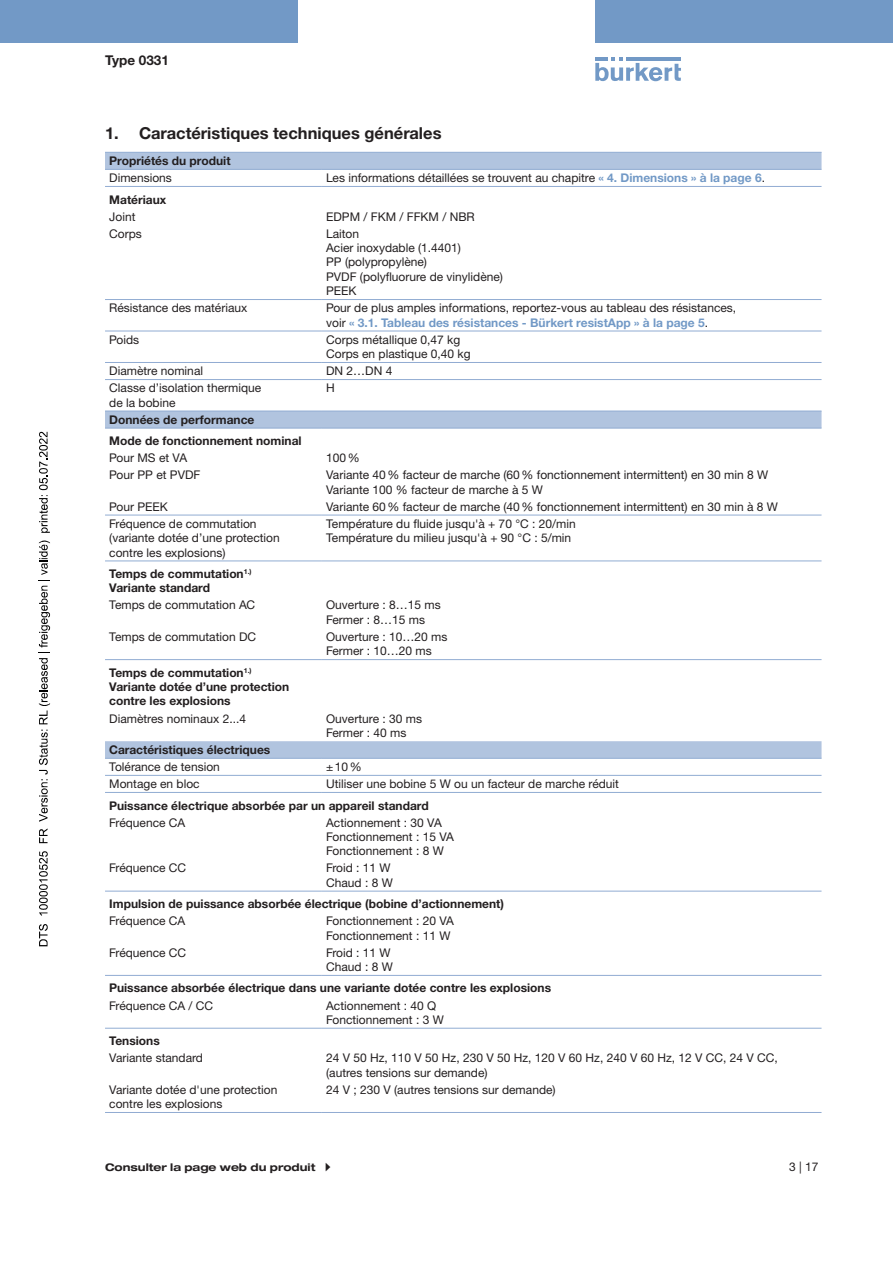
<style>
.page{position:relative;width:893px;height:1263px;background:#fff}
.page>*{position:absolute;margin:0;border:0;box-sizing:border-box;transform-origin:0 0}
.t1{font:700 16.5px "Helvetica Neue LTW1 G";color:#231f20}
.t2{font:700 13.5px "Helvetica Neue LTW1 G";color:#231f20}
.Bodytext___8pt{font:12px/14.4px "Helvetica Neue LTW1 G";color:#231f20}
.Bodytext___8pt___bol{font:700 12px/14.4px "Helvetica Neue LTW1 G";color:#231f20}
.t3{font:700 expanded 10.5px "Helvetica Neue LTW1 G";color:#231f20}
.s1{font-weight:700;color:#7299c6}
</style>
<div class="page">
<svg style="left:595px;top:57px;width:86px;height:24px"></svg>
<hr style="left:626px;top:57px;width:55px;height:4px;background:#7299c6">
<div style="left:0;top:0;width:298px;height:42px;background:#7299c6"></div>
<div style="left:595px;top:0;width:298px;height:42px;background:#7299c6"></div>
<svg style="left:105px;top:153px;width:716px;height:605px"></svg>
<hr style="left:105px;top:169px;width:217px;height:1px;background:#91acd2">
<hr style="left:105px;top:362px;width:217px;height:1px;background:#91acd2">
<hr style="left:105px;top:379px;width:217px;height:1px;background:#91acd2">
<hr style="left:322px;top:362px;width:499px;height:1px;background:#91acd2">
<hr style="left:322px;top:379px;width:499px;height:1px;background:#91acd2">
<hr style="left:105px;top:758px;width:217px;height:1px;background:#91acd2">
<hr style="left:322px;top:758px;width:499px;height:1px;background:#91acd2">
<hr style="left:322px;top:169px;width:499px;height:1px;background:#91acd2">
<hr style="left:105px;top:152px;width:217px;height:1px;background:#91acd2">
<hr style="left:322px;top:152px;width:499px;height:1px;background:#91acd2">
<hr style="left:105px;top:428px;width:217px;height:1px;background:#91acd2">
<hr style="left:322px;top:428px;width:499px;height:1px;background:#91acd2">
<hr style="left:105px;top:186px;width:217px;height:1px;background:#91acd2">
<hr style="left:322px;top:186px;width:499px;height:1px;background:#91acd2">
<hr style="left:105px;top:331px;width:217px;height:1px;background:#91acd2">
<hr style="left:322px;top:331px;width:499px;height:1px;background:#91acd2">
<hr style="left:105px;top:891px;width:217px;height:1px;background:#91acd2">
<hr style="left:322px;top:891px;width:499px;height:1px;background:#91acd2">
<hr style="left:105px;top:975px;width:217px;height:1px;background:#91acd2">
<hr style="left:322px;top:975px;width:499px;height:1px;background:#91acd2">
<hr style="left:105px;top:299px;width:217px;height:1px;background:#91acd2">
<hr style="left:322px;top:299px;width:499px;height:1px;background:#91acd2">
<hr style="left:105px;top:411px;width:217px;height:1px;background:#91acd2">
<hr style="left:322px;top:411px;width:499px;height:1px;background:#91acd2">
<hr style="left:105px;top:775px;width:217px;height:1px;background:#91acd2">
<hr style="left:322px;top:775px;width:499px;height:1px;background:#91acd2">
<hr style="left:105px;top:792px;width:217px;height:1px;background:#91acd2">
<hr style="left:322px;top:792px;width:499px;height:1px;background:#91acd2">
<hr style="left:105px;top:515px;width:217px;height:1px;background:#91acd2">
<hr style="left:322px;top:515px;width:499px;height:1px;background:#91acd2">
<hr style="left:105px;top:561px;width:217px;height:1px;background:#91acd2">
<hr style="left:322px;top:561px;width:499px;height:1px;background:#91acd2">
<hr style="left:105px;top:1112px;width:217px;height:1px;background:#91acd2">
<hr style="left:322px;top:1112px;width:499px;height:1px;background:#91acd2">
<hr style="left:105px;top:1028px;width:217px;height:1px;background:#91acd2">
<hr style="left:322px;top:1028px;width:499px;height:1px;background:#91acd2">
<hr style="left:105px;top:659px;width:217px;height:1px;background:#91acd2">
<hr style="left:322px;top:659px;width:499px;height:1px;background:#91acd2">
<svg style="left:39px;top:924px;width:9px;height:22px"></svg>
<svg style="left:39px;top:851px;width:9px;height:64px"></svg>
<svg style="left:39px;top:828px;width:9px;height:15px"></svg>
<svg style="left:39px;top:540px;width:11px;height:282px"></svg>
<svg style="left:39px;top:432px;width:11px;height:101px"></svg>
<p class="t2" style="left:105px;top:52px;width:65px">Type 0331</p>
<p class="t1" style="left:105px;top:123px;width:338px">1. Caractéristiques techniques générales</p>
<p class="Bodytext___8pt___bol" style="left:109px;top:154px;width:123px">Propriétés du produit</p>
<p class="Bodytext___8pt" style="left:109px;top:171px;width:64px">Dimensions</p>
<p class="Bodytext___8pt" style="left:326px;top:171px;width:440px">Les informations détaillées se trouvent au chapitre <span class="s1">« 4. Dimensions » à la page 6</span>.</p>
<p class="Bodytext___8pt___bol" style="left:109px;top:192px;width:59px">Matériaux</p>
<p class="Bodytext___8pt" style="left:109px;top:209px;width:28px">Joint</p>
<p class="Bodytext___8pt" style="left:326px;top:209px;width:150px">EDPM / FKM / FFKM / NBR</p>
<p class="Bodytext___8pt" style="left:109px;top:226px;width:34px">Corps</p>
<p class="Bodytext___8pt" style="left:326px;top:226px;width:34px">Laiton</p>
<p class="Bodytext___8pt" style="left:326px;top:240px;width:136px">Acier inoxydable (1.4401)</p>
<p class="Bodytext___8pt" style="left:326px;top:255px;width:102px">PP (polypropylène)</p>
<p class="Bodytext___8pt" style="left:326px;top:269px;width:178px">PVDF (polyfluorure de vinylidène)</p>
<p class="Bodytext___8pt" style="left:326px;top:284px;width:32px">PEEK</p>
<p class="Bodytext___8pt" style="left:109px;top:301px;width:140px">Résistance des matériaux</p>
<p class="Bodytext___8pt" style="left:326px;top:301px;width:412px">Pour de plus amples informations, reportez-vous au tableau des résistances, voir <span class="s1">« 3.1. Tableau des résistances - Bürkert resistApp » à la page 5</span>.</p>
<p class="Bodytext___8pt" style="left:109px;top:332px;width:31px">Poids</p>
<p class="Bodytext___8pt" style="left:326px;top:332px;width:136px">Corps métallique 0,47 kg</p>
<p class="Bodytext___8pt" style="left:326px;top:347px;width:146px">Corps en plastique 0,40 kg</p>
<p class="Bodytext___8pt" style="left:109px;top:364px;width:95px">Diamètre nominal</p>
<p class="Bodytext___8pt" style="left:326px;top:364px;width:68px">DN 2…DN 4</p>
<p class="Bodytext___8pt" style="left:109px;top:381px;width:154px">Classe d’isolation thermique de la bobine</p>
<p class="Bodytext___8pt" style="left:326px;top:381px;width:10px">H</p>
<p class="Bodytext___8pt___bol" style="left:109px;top:412px;width:147px">Données de performance</p>
<p class="Bodytext___8pt___bol" style="left:109px;top:434px;width:194px">Mode de fonctionnement nominal</p>
<p class="Bodytext___8pt" style="left:109px;top:451px;width:79px">Pour MS et VA</p>
<p class="Bodytext___8pt" style="left:326px;top:451px;width:35px">100%</p>
<p class="Bodytext___8pt" style="left:109px;top:468px;width:93px">Pour PP et PVDF</p>
<p class="Bodytext___8pt" style="left:326px;top:468px;width:444px">Variante 40% facteur de marche (60% fonctionnement intermittent) en 30 min 8 W</p>
<p class="Bodytext___8pt" style="left:326px;top:482px;width:218px">Variante 100 % facteur de marche à 5 W</p>
<p class="Bodytext___8pt" style="left:109px;top:499px;width:60px">Pour PEEK</p>
<p class="Bodytext___8pt" style="left:326px;top:499px;width:453px">Variante 60% facteur de marche (40% fonctionnement intermittent) en 30 min à 8 W</p>
<p class="Bodytext___8pt" style="left:109px;top:516px;width:172px">Fréquence de commutation (variante dotée d’une protection contre les explosions)</p>
<p class="Bodytext___8pt" style="left:326px;top:516px;width:251px">Température du fluide jusqu'à + 70 °C : 20/min<br>Température du milieu jusqu'à + 90 °C : 5/min</p>
<p class="Bodytext___8pt___bol" style="left:109px;top:566px;width:144px">Temps de commutation<sup>1.)<br></sup>Variante standard</p>
<p class="Bodytext___8pt" style="left:109px;top:598px;width:148px">Temps de commutation AC</p>
<p class="Bodytext___8pt" style="left:326px;top:598px;width:116px">Ouverture : 8…15 ms<br>Fermer : 8…15 ms</p>
<p class="Bodytext___8pt" style="left:109px;top:629px;width:148px">Temps de commutation DC</p>
<p class="Bodytext___8pt" style="left:326px;top:629px;width:123px">Ouverture : 10…20 ms<br>Fermer : 10…20 ms</p>
<p class="Bodytext___8pt___bol" style="left:109px;top:665px;width:182px">Temps de commutation<sup>1.)<br></sup>Variante dotée d’une protection contre les explosions</p>
<p class="Bodytext___8pt" style="left:109px;top:711px;width:138px">Diamètres nominaux 2...4</p>
<p class="Bodytext___8pt" style="left:326px;top:711px;width:97px">Ouverture : 30 ms<br>Fermer : 40 ms</p>
<p class="Bodytext___8pt___bol" style="left:109px;top:742px;width:163px">Caractéristiques électriques</p>
<p class="Bodytext___8pt" style="left:109px;top:759px;width:112px">Tolérance de tension</p>
<p class="Bodytext___8pt" style="left:326px;top:759px;width:37px">±10%</p>
<p class="Bodytext___8pt" style="left:109px;top:777px;width:92px">Montage en bloc</p>
<p class="Bodytext___8pt" style="left:326px;top:777px;width:294px">Utiliser une bobine 5 W ou un facteur de marche réduit</p>
<p class="Bodytext___8pt___bol" style="left:109px;top:798px;width:321px">Puissance électrique absorbée par un appareil standard</p>
<p class="Bodytext___8pt" style="left:109px;top:815px;width:77px">Fréquence CA</p>
<p class="Bodytext___8pt" style="left:326px;top:815px;width:129px">Actionnement : 30 VA<br>Fonctionnement : 15 VA<br>Fonctionnement : 8 W</p>
<p class="Bodytext___8pt" style="left:109px;top:861px;width:78px">Fréquence CC</p>
<p class="Bodytext___8pt" style="left:326px;top:861px;width:68px">Froid : 11 W<br>Chaud : 8 W</p>
<p class="Bodytext___8pt___bol" style="left:109px;top:897px;width:396px">Impulsion de puissance absorbée électrique (bobine d’actionnement)</p>
<p class="Bodytext___8pt" style="left:109px;top:914px;width:77px">Fréquence CA</p>
<p class="Bodytext___8pt" style="left:326px;top:914px;width:129px">Fonctionnement : 20 VA<br>Fonctionnement : 11 W</p>
<p class="Bodytext___8pt" style="left:109px;top:945px;width:78px">Fréquence CC</p>
<p class="Bodytext___8pt" style="left:326px;top:945px;width:68px">Froid : 11 W<br>Chaud : 8 W</p>
<p class="Bodytext___8pt___bol" style="left:109px;top:981px;width:443px">Puissance absorbée électrique dans une variante dotée contre les explosions</p>
<p class="Bodytext___8pt" style="left:109px;top:998px;width:105px">Fréquence CA / CC</p>
<p class="Bodytext___8pt" style="left:326px;top:998px;width:119px">Actionnement : 40 Q<br>Fonctionnement : 3 W</p>
<p class="Bodytext___8pt___bol" style="left:109px;top:1034px;width:52px">Tensions</p>
<p class="Bodytext___8pt" style="left:109px;top:1051px;width:95px">Variante standard</p>
<p class="Bodytext___8pt" style="left:326px;top:1051px;width:453px">24 V 50 Hz, 110 V 50 Hz, 230 V 50 Hz, 120 V 60 Hz, 240 V 60 Hz, 12 V CC, 24 V CC,</p>
<p class="Bodytext___8pt" style="left:326px;top:1065px;width:163px">(autres tensions sur demande)</p>
<p class="Bodytext___8pt" style="left:109px;top:1082px;width:170px">Variante dotée d'une protection contre les explosions</p>
<p class="Bodytext___8pt" style="left:326px;top:1082px;width:231px">24 V ; 230 V (autres tensions sur demande)</p>
<p class="t3" style="left:105px;top:1161px;width:212px">Consulter la page web du produit</p>
<p class="Bodytext___8pt" style="left:789px;top:1159px;width:31px">3 | 17</p>
</div>
